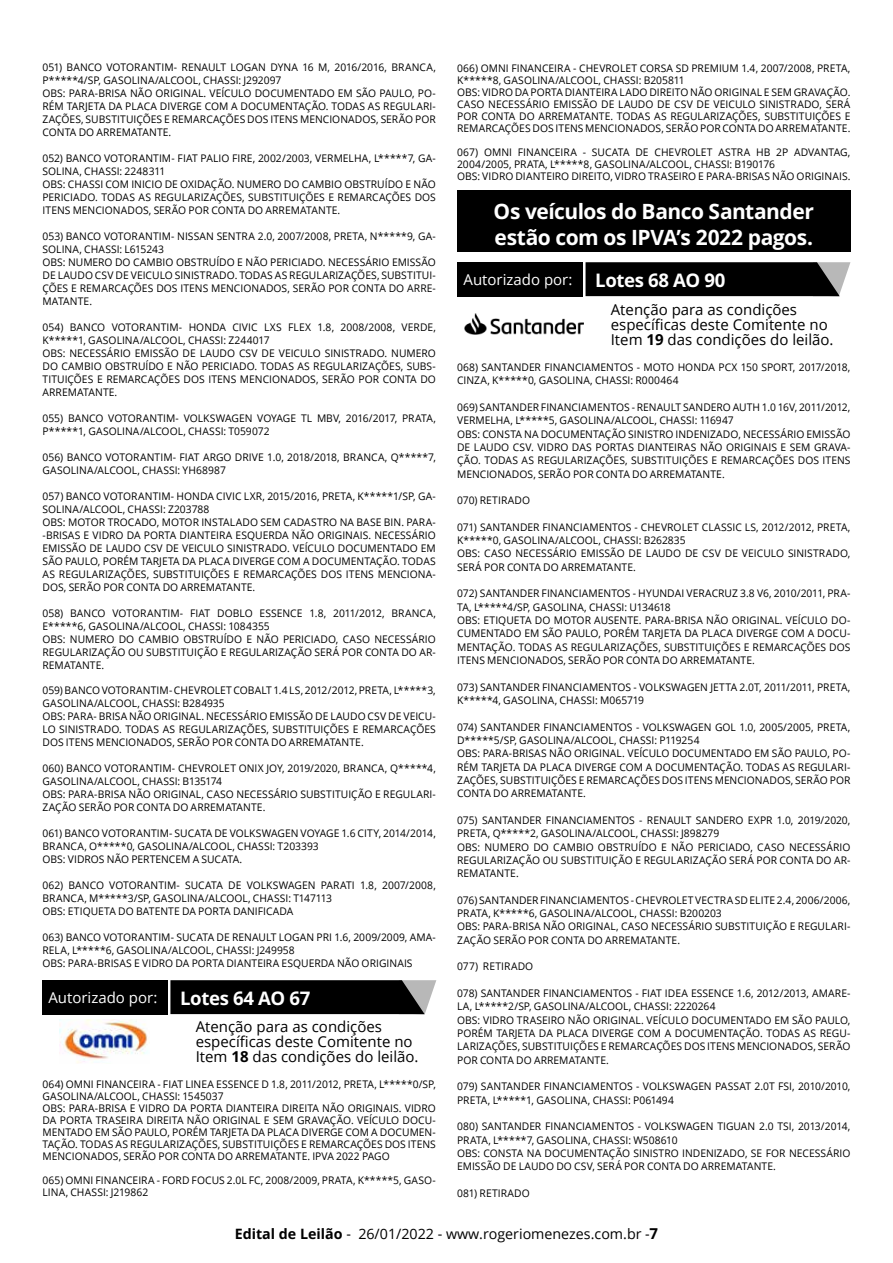
<style>
.page{position:relative;width:893px;height:1263px;background:#fff}
.page>*{position:absolute;margin:0;border:0;box-sizing:border-box;transform-origin:0 0}
.t1{font:700 21px/25.2px "Open Sans";letter-spacing:-.02em;color:#fff}
.t2{font:15px/15px "Open Sans";color:#000}
.t3{font:15px "Open Sans";color:#fff}
.t4{font:14.25px "Open Sans";color:#000}
.t5{font:10.5px/13px "Open Sans";letter-spacing:.005em;color:#000}
.s1{font-weight:700;font-size:18.6px}
.s2{font-weight:700}
.s3{font-weight:700;font-size:15px}
</style>
<div class="page">
<div style="left:42px;top:980px;width:125px;height:34px;background:#000"></div>
<svg style="left:170px;top:980px;width:266px;height:34px;background:#131313"></svg>
<img style="left:60px;top:1020px;width:89px;height:43px">
<div style="left:457px;top:262px;width:125px;height:34px;background:#000"></div>
<svg style="left:585px;top:262px;width:265px;height:34px;background:#121212"></svg>
<img style="left:464px;top:313px;width:120px;height:21px">
<div style="left:457px;top:190px;width:393px;height:62px;background:#000"></div>
<p class="t5" style="left:43px;top:60px;width:395px">051) BANCO VOTORANTIM- RENAULT LOGAN DYNA 16 M, 2016/2016, BRANCA, P*****4/SP, GASOLINA/ALCOOL, CHASSI: J292097<br>OBS: PARA-BRISA NÃO ORIGINAL. VEÍCULO DOCUMENTADO EM SÃO PAULO, PO-RÉM TARJETA DA PLACA DIVERGE COM A DOCUMENTAÇÃO. TODAS AS REGULARI-ZAÇÕES, SUBSTITUIÇÕES E REMARCAÇÕES DOS ITENS MENCIONADOS, SERÃO POR CONTA DO ARREMATANTE.</p>
<p class="t5" style="left:43px;top:151px;width:395px">052) BANCO VOTORANTIM- FIAT PALIO FIRE, 2002/2003, VERMELHA, L*****7, GA-SOLINA, CHASSI: 2248311<br>OBS: CHASSI COM INICIO DE OXIDAÇÃO. NUMERO DO CAMBIO OBSTRUÍDO E NÃO PERICIADO. TODAS AS REGULARIZAÇÕES, SUBSTITUIÇÕES E REMARCAÇÕES DOS ITENS MENCIONADOS, SERÃO POR CONTA DO ARREMATANTE.</p>
<p class="t5" style="left:43px;top:229px;width:395px">053) BANCO VOTORANTIM- NISSAN SENTRA 2.0, 2007/2008, PRETA, N*****9, GA-SOLINA, CHASSI: L615243<br>OBS: NUMERO DO CAMBIO OBSTRUÍDO E NÃO PERICIADO. NECESSÁRIO EMISSÃO DE LAUDO CSV DE VEICULO SINISTRADO. TODAS AS REGULARIZAÇÕES, SUBSTITUI-ÇÕES E REMARCAÇÕES DOS ITENS MENCIONADOS, SERÃO POR CONTA DO ARRE-MATANTE.</p>
<p class="t5" style="left:43px;top:320px;width:395px">054) BANCO VOTORANTIM- HONDA CIVIC LXS FLEX 1.8, 2008/2008, VERDE, K*****1, GASOLINA/ALCOOL, CHASSI: Z244017<br>OBS: NECESSÁRIO EMISSÃO DE LAUDO CSV DE VEICULO SINISTRADO. NUMERO DO CAMBIO OBSTRUÍDO E NÃO PERICIADO. TODAS AS REGULARIZAÇÕES, SUBS-TITUIÇÕES E REMARCAÇÕES DOS ITENS MENCIONADOS, SERÃO POR CONTA DO ARREMATANTE.</p>
<p class="t5" style="left:43px;top:411px;width:395px">055) BANCO VOTORANTIM- VOLKSWAGEN VOYAGE TL MBV, 2016/2017, PRATA,<br>P*****1, GASOLINA/ALCOOL, CHASSI: T059072</p>
<p class="t5" style="left:43px;top:450px;width:395px">056) BANCO VOTORANTIM- FIAT ARGO DRIVE 1.0, 2018/2018, BRANCA, Q*****7,<br>GASOLINA/ALCOOL, CHASSI: YH68987</p>
<p class="t5" style="left:43px;top:489px;width:395px">057) BANCO VOTORANTIM- HONDA CIVIC LXR, 2015/2016, PRETA, K*****1/SP, GA-SOLINA/ALCOOL, CHASSI: Z203788<br>OBS: MOTOR TROCADO, MOTOR INSTALADO SEM CADASTRO NA BASE BIN. PARA--BRISAS E VIDRO DA PORTA DIANTEIRA ESQUERDA NÃO ORIGINAIS. NECESSÁRIO EMISSÃO DE LAUDO CSV DE VEICULO SINISTRADO. VEÍCULO DOCUMENTADO EM SÃO PAULO, PORÉM TARJETA DA PLACA DIVERGE COM A DOCUMENTAÇÃO. TODAS AS REGULARIZAÇÕES, SUBSTITUIÇÕES E REMARCAÇÕES DOS ITENS MENCIONA-DOS, SERÃO POR CONTA DO ARREMATANTE.</p>
<p class="t5" style="left:43px;top:606px;width:395px">058) BANCO VOTORANTIM- FIAT DOBLO ESSENCE 1.8, 2011/2012, BRANCA, E*****6, GASOLINA/ALCOOL, CHASSI: 1084355<br>OBS: NUMERO DO CAMBIO OBSTRUÍDO E NÃO PERICIADO, CASO NECESSÁRIO REGULARIZAÇÃO OU SUBSTITUIÇÃO E REGULARIZAÇÃO SERÁ POR CONTA DO AR-REMATANTE.</p>
<p class="t5" style="left:43px;top:684px;width:395px">059) BANCO VOTORANTIM- CHEVROLET COBALT 1.4 LS, 2012/2012, PRETA, L*****3, GASOLINA/ALCOOL, CHASSI: B284935<br>OBS: PARA- BRISA NÃO ORIGINAL. NECESSÁRIO EMISSÃO DE LAUDO CSV DE VEICU-LO SINISTRADO. TODAS AS REGULARIZAÇÕES, SUBSTITUIÇÕES E REMARCAÇÕES DOS ITENS MENCIONADOS, SERÃO POR CONTA DO ARREMATANTE.</p>
<p class="t5" style="left:43px;top:762px;width:395px">060) BANCO VOTORANTIM- CHEVROLET ONIX JOY, 2019/2020, BRANCA, Q*****4, GASOLINA/ALCOOL, CHASSI: B135174<br>OBS: PARA-BRISA NÃO ORIGINAL, CASO NECESSÁRIO SUBSTITUIÇÃO E REGULARI-ZAÇÃO SERÃO POR CONTA DO ARREMATANTE.</p>
<p class="t5" style="left:43px;top:827px;width:395px">061) BANCO VOTORANTIM- SUCATA DE VOLKSWAGEN VOYAGE 1.6 CITY, 2014/2014,<br>BRANCA, O*****0, GASOLINA/ALCOOL, CHASSI: T203393<br>OBS: VIDROS NÃO PERTENCEM A SUCATA.</p>
<p class="t5" style="left:43px;top:879px;width:395px">062) BANCO VOTORANTIM- SUCATA DE VOLKSWAGEN PARATI 1.8, 2007/2008,<br>BRANCA, M*****3/SP, GASOLINA/ALCOOL, CHASSI: T147113<br>OBS: ETIQUETA DO BATENTE DA PORTA DANIFICADA</p>
<p class="t5" style="left:43px;top:931px;width:395px">063) BANCO VOTORANTIM- SUCATA DE RENAULT LOGAN PRI 1.6, 2009/2009, AMA-<br>RELA, L*****6, GASOLINA/ALCOOL, CHASSI: J249958<br>OBS: PARA-BRISAS E VIDRO DA PORTA DIANTEIRA ESQUERDA NÃO ORIGINAIS</p>
<h2 class="t3" style="left:48px;top:987px;width:263px">Autorizado por: <span class="s1">Lotes 64 AO 67</span></h2>
<h2 class="t2" style="left:196px;top:1019px;width:224px">Atenção para as condições específicas deste Comitente no<br>Item <span class="s2">18</span> das condições do leilão.</h2>
<p class="t5" style="left:43px;top:1078px;width:395px;line-height:12px">064) OMNI FINANCEIRA - FIAT LINEA ESSENCE D 1.8, 2011/2012, PRETA, L*****0/SP, GASOLINA/ALCOOL, CHASSI: 1545037<br>OBS: PARA-BRISA E VIDRO DA PORTA DIANTEIRA DIREITA NÃO ORIGINAIS. VIDRO DA PORTA TRASEIRA DIREITA NÃO ORIGINAL E SEM GRAVAÇÃO. VEÍCULO DOCU-MENTADO EM SÃO PAULO, PORÉM TARJETA DA PLACA DIVERGE COM A DOCUMEN-TAÇÃO. TODAS AS REGULARIZAÇÕES, SUBSTITUIÇÕES E REMARCAÇÕES DOS ITENS MENCIONADOS, SERÃO POR CONTA DO ARREMATANTE. IPVA 2022 PAGO</p>
<p class="t5" style="left:43px;top:1174px;width:395px;line-height:12px">065) OMNI FINANCEIRA - FORD FOCUS 2.0L FC, 2008/2009, PRATA, K*****5, GASO-<br>LINA, CHASSI: J219862</p>
<p class="t5" style="left:457px;top:62px;width:395px;line-height:12px">066) OMNI FINANCEIRA - CHEVROLET CORSA SD PREMIUM 1.4, 2007/2008, PRETA, K*****8, GASOLINA/ALCOOL, CHASSI: B205811<br>OBS: VIDRO DA PORTA DIANTEIRA LADO DIREITO NÃO ORIGINAL E SEM GRAVAÇÃO.<br>CASO NECESSÁRIO EMISSÃO DE LAUDO DE CSV DE VEICULO SINISTRADO, SERÁ POR CONTA DO ARREMATANTE. TODAS AS REGULARIZAÇÕES, SUBSTITUIÇÕES E REMARCAÇÕES DOS ITENS MENCIONADOS, SERÃO POR CONTA DO ARREMATANTE.</p>
<p class="t5" style="left:457px;top:146px;width:395px;line-height:12px">067) OMNI FINANCEIRA - SUCATA DE CHEVROLET ASTRA HB 2P ADVANTAG,<br>2004/2005, PRATA, L*****8, GASOLINA/ALCOOL, CHASSI: B190176<br>OBS: VIDRO DIANTEIRO DIREITO, VIDRO TRASEIRO E PARA-BRISAS NÃO ORIGINAIS.</p>
<h1 class="t1" style="left:494px;top:199px;width:322px">Os veículos do Banco Santander estão com os IPVA’s 2022 pagos.</h1>
<h2 class="t3" style="left:464px;top:270px;width:263px">Autorizado por: <span class="s1">Lotes 68 AO 90</span></h2>
<h2 class="t2" style="left:611px;top:301px;width:224px">Atenção para as condições específicas deste Comitente no<br>Item <span class="s2">19</span> das condições do leilão.</h2>
<p class="t5" style="left:457px;top:360px;width:395px">068) SANTANDER FINANCIAMENTOS - MOTO HONDA PCX 150 SPORT, 2017/2018,<br>CINZA, K*****0, GASOLINA, CHASSI: R000464</p>
<p class="t5" style="left:457px;top:400px;width:395px">069) SANTANDER FINANCIAMENTOS - RENAULT SANDERO AUTH 1.0 16V, 2011/2012, VERMELHA, L*****5, GASOLINA/ALCOOL, CHASSI: 116947<br>OBS: CONSTA NA DOCUMENTAÇÃO SINISTRO INDENIZADO, NECESSÁRIO EMISSÃO DE LAUDO CSV. VIDRO DAS PORTAS DIANTEIRAS NÃO ORIGINAIS E SEM GRAVA-ÇÃO. TODAS AS REGULARIZAÇÕES, SUBSTITUIÇÕES E REMARCAÇÕES DOS ITENS MENCIONADOS, SERÃO POR CONTA DO ARREMATANTE.</p>
<p class="t5" style="left:457px;top:493px;width:75px">070) RETIRADO</p>
<p class="t5" style="left:457px;top:520px;width:395px">071) SANTANDER FINANCIAMENTOS - CHEVROLET CLASSIC LS, 2012/2012, PRETA, K*****0, GASOLINA/ALCOOL, CHASSI: B262835<br>OBS: CASO NECESSÁRIO EMISSÃO DE LAUDO DE CSV DE VEICULO SINISTRADO, SERÁ POR CONTA DO ARREMATANTE.</p>
<p class="t5" style="left:457px;top:587px;width:395px">072) SANTANDER FINANCIAMENTOS - HYUNDAI VERACRUZ 3.8 V6, 2010/2011, PRA-TA, L*****4/SP, GASOLINA, CHASSI: U134618<br>OBS: ETIQUETA DO MOTOR AUSENTE. PARA-BRISA NÃO ORIGINAL. VEÍCULO DO-CUMENTADO EM SÃO PAULO, PORÉM TARJETA DA PLACA DIVERGE COM A DOCU-MENTAÇÃO. TODAS AS REGULARIZAÇÕES, SUBSTITUIÇÕES E REMARCAÇÕES DOS ITENS MENCIONADOS, SERÃO POR CONTA DO ARREMATANTE.</p>
<p class="t5" style="left:457px;top:680px;width:395px">073) SANTANDER FINANCIAMENTOS - VOLKSWAGEN JETTA 2.0T, 2011/2011, PRETA,<br>K*****4, GASOLINA, CHASSI: M065719</p>
<p class="t5" style="left:457px;top:720px;width:395px">074) SANTANDER FINANCIAMENTOS - VOLKSWAGEN GOL 1.0, 2005/2005, PRETA, D*****5/SP, GASOLINA/ALCOOL, CHASSI: P119254<br>OBS: PARA-BRISAS NÃO ORIGINAL. VEÍCULO DOCUMENTADO EM SÃO PAULO, PO-RÉM TARJETA DA PLACA DIVERGE COM A DOCUMENTAÇÃO. TODAS AS REGULARI-ZAÇÕES, SUBSTITUIÇÕES E REMARCAÇÕES DOS ITENS MENCIONADOS, SERÃO POR CONTA DO ARREMATANTE.</p>
<p class="t5" style="left:457px;top:813px;width:395px">075) SANTANDER FINANCIAMENTOS - RENAULT SANDERO EXPR 1.0, 2019/2020, PRETA, Q*****2, GASOLINA/ALCOOL, CHASSI: J898279<br>OBS: NUMERO DO CAMBIO OBSTRUÍDO E NÃO PERICIADO, CASO NECESSÁRIO REGULARIZAÇÃO OU SUBSTITUIÇÃO E REGULARIZAÇÃO SERÁ POR CONTA DO AR-REMATANTE.</p>
<p class="t5" style="left:457px;top:893px;width:395px">076) SANTANDER FINANCIAMENTOS - CHEVROLET VECTRA SD ELITE 2.4, 2006/2006, PRATA, K*****6, GASOLINA/ALCOOL, CHASSI: B200203<br>OBS: PARA-BRISA NÃO ORIGINAL, CASO NECESSÁRIO SUBSTITUIÇÃO E REGULARI-ZAÇÃO SERÃO POR CONTA DO ARREMATANTE.</p>
<p class="t5" style="left:457px;top:960px;width:78px">077) RETIRADO</p>
<p class="t5" style="left:457px;top:986px;width:395px">078) SANTANDER FINANCIAMENTOS - FIAT IDEA ESSENCE 1.6, 2012/2013, AMARE-LA, L*****2/SP, GASOLINA/ALCOOL, CHASSI: 2220264<br>OBS: VIDRO TRASEIRO NÃO ORIGINAL. VEÍCULO DOCUMENTADO EM SÃO PAULO, PORÉM TARJETA DA PLACA DIVERGE COM A DOCUMENTAÇÃO. TODAS AS REGU-LARIZAÇÕES, SUBSTITUIÇÕES E REMARCAÇÕES DOS ITENS MENCIONADOS, SERÃO POR CONTA DO ARREMATANTE.</p>
<p class="t5" style="left:457px;top:1079px;width:395px">079) SANTANDER FINANCIAMENTOS - VOLKSWAGEN PASSAT 2.0T FSI, 2010/2010,<br>PRETA, L*****1, GASOLINA, CHASSI: P061494</p>
<p class="t5" style="left:457px;top:1119px;width:395px">080) SANTANDER FINANCIAMENTOS - VOLKSWAGEN TIGUAN 2.0 TSI, 2013/2014, PRATA, L*****7, GASOLINA, CHASSI: W508610<br>OBS: CONSTA NA DOCUMENTAÇÃO SINISTRO INDENIZADO, SE FOR NECESSÁRIO EMISSÃO DE LAUDO DO CSV, SERÁ POR CONTA DO ARREMATANTE.</p>
<p class="t5" style="left:457px;top:1186px;width:74px">081) RETIRADO</p>
<h3 class="t4" style="left:235px;top:1223px;width:425px"><span class="s2">Edital de Leilão</span> - 26/01/2022 - www.rogeriomenezes.com.br - <span class="s3">7</span></h3>
</div>
